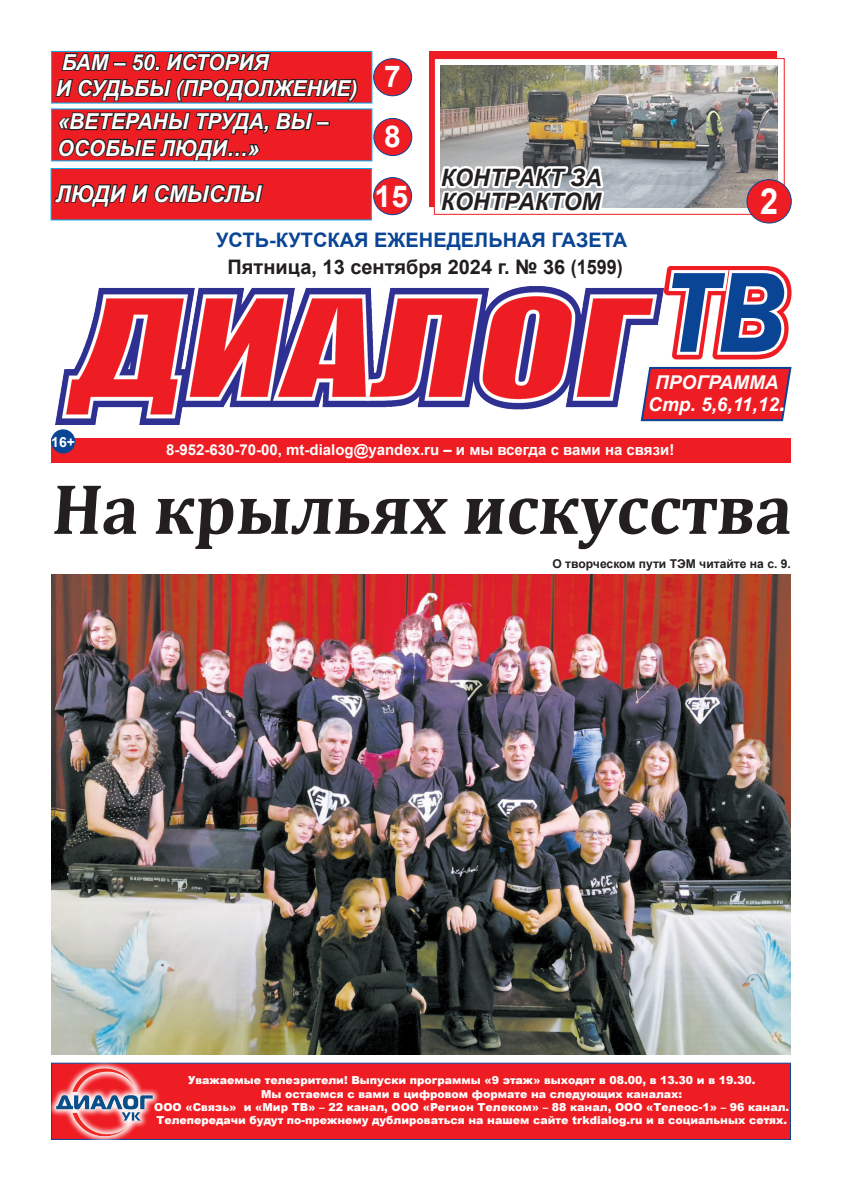
<style>
.page{position:relative;width:842px;height:1191px;background:#fff}
.page>*{position:absolute;margin:0;border:0;box-sizing:border-box;transform-origin:0 0}
.t1{font:italic 600 118px "Franklin Gothic";color:#0a4595;scale:.88 1}
.t2{font:700 72px "Cambria";color:#231f20;scale:.96 1}
.t3{font:700 36px "Arial";color:#fff;scale:.9 1}
.t4{font:700 30px "Arial";color:#fff}
.t5{font:italic 700 24px/24px "Arial";color:#231f20}
.t6{font:italic 700 23px "Arial";color:#fff;scale:.95 1}
.t7{font:italic 700 22px/26.4px "Arial";color:#fff;scale:.95 1}
.t8{font:700 20px "Arial";color:#231f20}
.t9{font:700 20px "Arial";color:#0a4595}
.t10{font:italic 700 19px/22px "Arial";color:#fff;text-align:center}
.t11{font:700 15px "Arial";color:#fff}
.t12{font:700 14px "Arial";color:#fff}
.t13{font:700 12.1px "Arial";color:#231f20}
.t14{font:900 11px/13.2px "Arial";color:#fff;text-align:center}
.s1{font-size:24px}
</style>
<div class="page">
<div style="left:429px;top:51px;width:348px;height:156px;background:#ee1d23"></div>
<svg style="left:434px;top:58px;width:351px;height:157px;fill:#fff"></svg>
<div style="left:52px;top:438px;width:739px;height:25px;background:#ee1d23"></div>
<svg style="left:664px;top:366px;width:128px;height:56px;background:#dc2f3b"></svg>
<div style="left:51px;top:429px;width:24px;height:24px;background:#0a4595;border-radius:50%"></div>
<img style="left:441px;top:66px;width:336px;height:141px">
<svg style="left:440px;top:166px;width:164px;height:47px;background:#ecedee"></svg>
<div style="left:747px;top:180px;width:44px;height:43px;background:#ee1d23;border-radius:50%"></div>
<div style="left:747px;top:179px;width:44px;height:44px;border:1px solid #0a4595;border-radius:50%"></div>
<img style="left:56px;top:286px;width:608px;height:139px">
<div style="left:51px;top:1062px;width:740px;height:78px;background:#ee1d23;border:1px solid #0a4595"></div>
<div style="left:48px;top:1060px;width:112px;height:83px;background:#fff;opacity:.95"></div>
<img style="left:55px;top:1067px;width:98px;height:70px">
<svg style="left:664px;top:282px;width:127px;height:77px"></svg>
<svg style="left:665px;top:266px;width:125px;height:92px"></svg>
<div style="left:374px;top:178px;width:38px;height:37px;background:#ee1d23;border-radius:50%"></div>
<div style="left:373px;top:177px;width:39px;height:38px;border:1px solid #0a4595;border-radius:50%"></div>
<div style="left:51px;top:109px;width:321px;height:52px;background:#ee1d23"></div>
<div style="left:374px;top:59px;width:38px;height:37px;background:#ee1d23;border-radius:50%"></div>
<div style="left:373px;top:58px;width:39px;height:38px;border:1px solid #0a4595;border-radius:50%"></div>
<div style="left:51px;top:51px;width:321px;height:52px;background:#ee1d23"></div>
<div style="left:374px;top:118px;width:38px;height:38px;background:#ee1d23;border-radius:50%"></div>
<div style="left:374px;top:118px;width:38px;height:38px;border:1px solid #0a4595;border-radius:50%"></div>
<div style="left:51px;top:168px;width:320px;height:52px;background:#ee1d23;border:1px solid #00aeef"></div>
<svg style="left:54px;top:183px;width:210px;height:25px"></svg>
<div style="left:316px;top:121px;width:14px;height:5px;border:2px solid #231f20"></div>
<svg style="left:57px;top:112px;width:258px;height:50px"></svg>
<svg style="left:54px;top:50px;width:305px;height:52px"></svg>
<img style="left:51px;top:574px;width:740px;height:480px">
<h3 class="t7" style="left:56px;top:50px;width:319px;line-height:26px">БАМ – 50. ИСТОРИЯ<br>И СУДЬБЫ (ПРОДОЛЖЕНИЕ)</h3>
<h3 class="t7" style="left:57px;top:109px;width:287px">«ВЕТЕРАНЫ ТРУДА, ВЫ –<br>ОСОБЫЕ ЛЮДИ…»</h3>
<h3 class="t6" style="left:56px;top:178px;width:218px">ЛЮДИ И СМЫСЛЫ</h3>
<h3 class="t4" style="left:384px;top:56px;width:18px">7</h3>
<h3 class="t4" style="left:384px;top:117px;width:18px">8</h3>
<h3 class="t4" style="left:375px;top:177px;width:35px">15</h3>
<h3 class="t5" style="left:441px;top:166px;width:163px">КОНТРАКТ ЗА<br>КОНТРАКТОМ</h3>
<h3 class="t9" style="left:216px;top:226px;width:413px">УСТЬ-КУТСКАЯ ЕЖЕНЕДЕЛЬНАЯ ГАЗЕТА</h3>
<h3 class="t8" style="left:228px;top:254px;width:397px">Пятница, 13 сентября 2024 г. № 36 (1599)</h3>
<h3 class="t3" style="left:760px;top:178px;width:22px">2</h3>
<h1 class="t1" style="left:667px;top:236px;width:136px">ТВ</h1>
<h3 class="t10" style="left:648px;top:372px;width:139px">ПРОГРАММА<br>Стр. 5,6,11,12<span class="s1">.</span></h3>
<p class="t12" style="left:51px;top:432px;width:25px">16+</p>
<h3 class="t11" style="left:166px;top:440px;width:510px">8-952-630-70-00, mt-dialog@yandex.ru – и мы всегда с вами на связи!</h3>
<h2 class="t2" style="left:51px;top:458px;width:780px">На крыльях искусства</h2>
<p class="t13" style="left:552px;top:556px;width:240px">О творческом пути ТЭМ читайте на с. 9.</p>
<p class="t14" style="left:154px;top:1073px;width:637px">Уважаемые телезрители! Выпуски программы «9 этаж» выходят в 08.00, в 13.30 и в 19.30.<br>Мы остаемся с вами в цифровом формате на следующих каналах:<br>ООО «Связь» и «Мир ТВ» – 22 канал, ООО «Регион Телеком» – 88 канал, ООО «Телеос-1» – 96 канал.<br>Телепередачи будут по-прежнему дублироваться на нашем сайте trkdialog.ru и в социальных сетях.</p>
</div>
